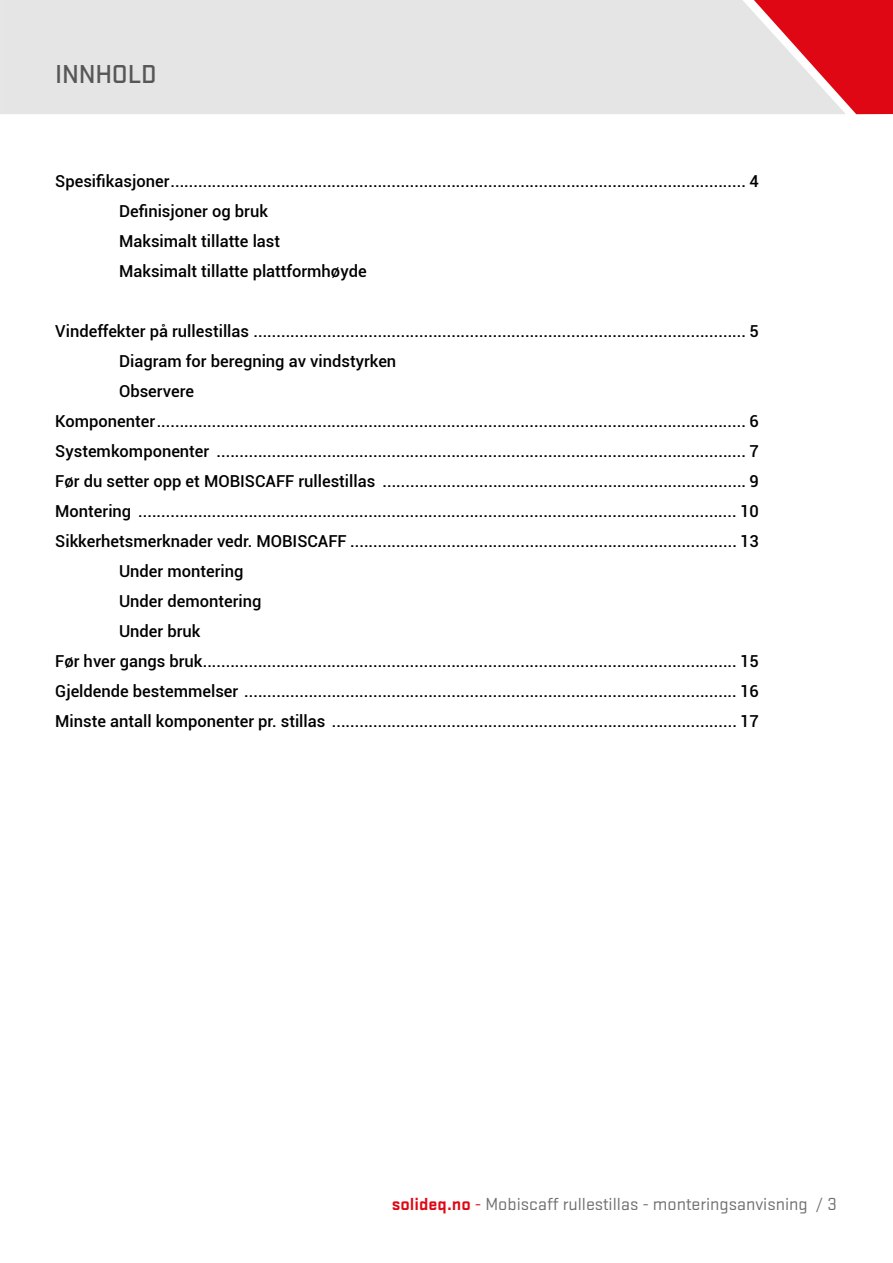
<style>
.page{position:relative;width:893px;height:1263px;background:#fff}
.page>*{position:absolute;margin:0;border:0;box-sizing:border-box;transform-origin:0 0}
.t1{font:500 27px "Stratum No 1";letter-spacing:-.01em;color:#575756}
.t2{font:18.15px "Stratum No 2";color:#706f6f}
.t3{font:500 16.5px/30px "Roboto";color:#000}
.s1{font-weight:700;color:#de0713}
.s2{color:#de0713}
</style>
<div class="page">
<svg style="left:0;top:0;width:1px;height:114px"></svg>
<div style="left:1px;top:0;width:737px;height:114px;background:#e5e5e5"></div>
<svg style="left:738px;top:0;width:155px;height:114px;background:#e2686f"></svg>
<h1 class="t1" style="left:55px;top:59px;width:103px">INNHOLD</h1>
<p class="t3" style="left:119px;top:166px;width:641px;text-indent:-64px">Spesifikasjoner............................................................................................................................. 4<br>Definisjoner og bruk<br>Maksimalt tillatte last<br>Maksimalt tillatte plattformhøyde</p>
<p class="t3" style="left:55px;top:316px;width:705px">Vindeffekter på rullestillas ........................................................................................................... 5</p>
<p class="t3" style="left:119px;top:346px;width:279px">Diagram for beregning av vindstyrken</p>
<p class="t3" style="left:119px;top:376px;width:76px">Observere</p>
<p class="t3" style="left:55px;top:406px;width:705px">Komponenter................................................................................................................................ 6</p>
<p class="t3" style="left:55px;top:436px;width:705px">Systemkomponenter ................................................................................................................... 7</p>
<p class="t3" style="left:55px;top:466px;width:705px">Før du setter opp et MOBISCAFF rullestillas ............................................................................... 9</p>
<p class="t3" style="left:55px;top:496px;width:705px">Montering .................................................................................................................................. 10</p>
<p class="t3" style="left:55px;top:526px;width:705px">Sikkerhetsmerknader vedr. MOBISCAFF .................................................................................... 13</p>
<p class="t3" style="left:119px;top:556px;width:126px">Under montering</p>
<p class="t3" style="left:119px;top:586px;width:144px">Under demontering</p>
<p class="t3" style="left:119px;top:616px;width:83px">Under bruk</p>
<p class="t3" style="left:55px;top:646px;width:705px">Før hver gangs bruk.................................................................................................................... 15</p>
<p class="t3" style="left:55px;top:676px;width:705px">Gjeldende bestemmelser ........................................................................................................... 16</p>
<p class="t3" style="left:55px;top:706px;width:705px">Minste antall komponenter pr. stillas ........................................................................................ 17</p>
<p class="t2" style="left:392px;top:1193px;width:447px"><span class="s1">solideq.no</span> <span class="s2">-</span> Mobiscaff rullestillas - monteringsanvisning / 3</p>
</div>
